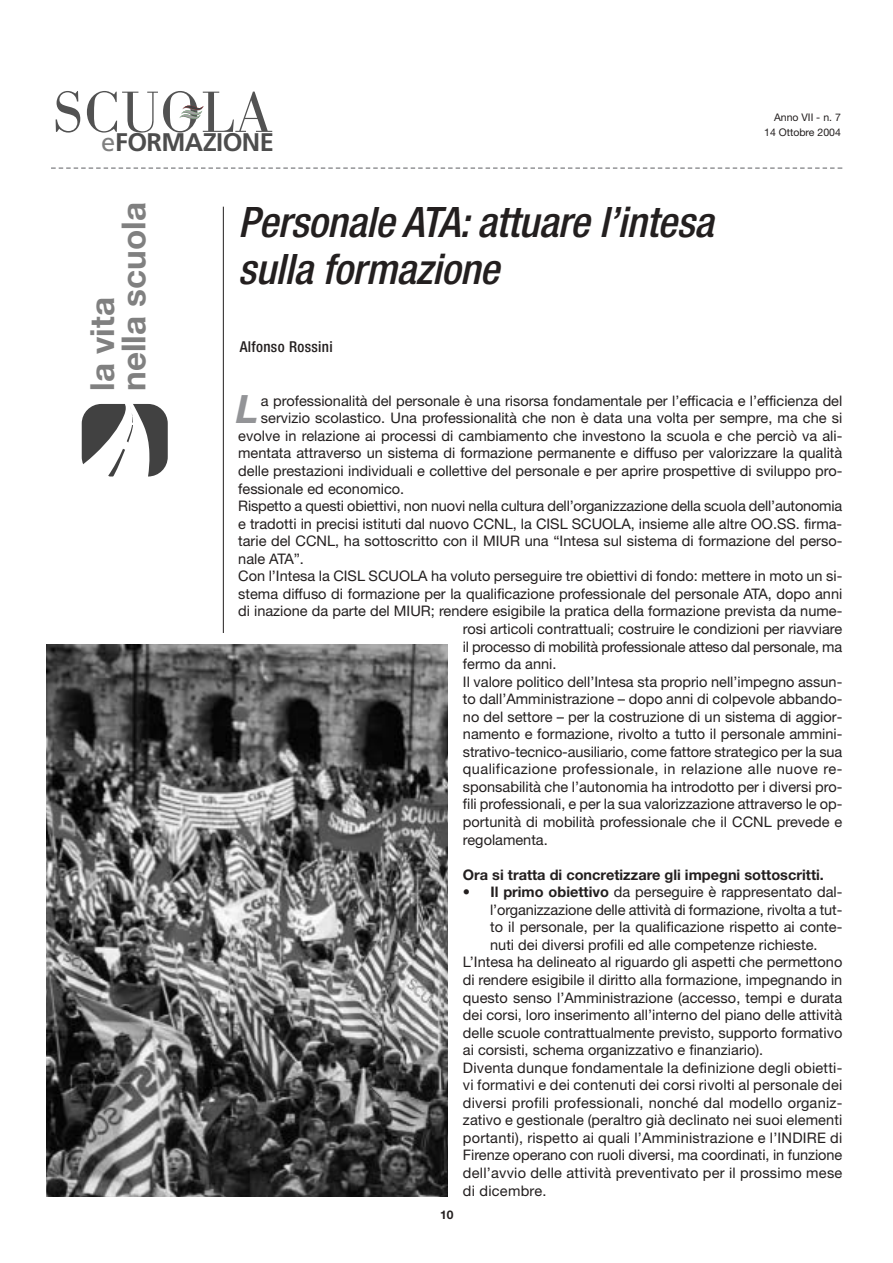
<style>
.page{position:relative;width:893px;height:1263px;background:#fff}
.page>*{position:absolute;margin:0;border:0;box-sizing:border-box;transform-origin:0 0}
.t1{font:italic 500 condensed 42px/46.5px "Helvetica Neue";letter-spacing:-.01em;color:#231f1f}
.t2{font:italic 700 39.15px "Helvetica Neue";color:#939497}
.t3{font:700 33.15px/31px "Helvetica Neue";color:#808080}
.t4{font:700 25.5px "Frutiger";letter-spacing:-.025em;color:#4d4d4d}
.t5{font:500 condensed 15px "Helvetica Neue";letter-spacing:.025em;color:#231f1f}
.t6{font:14.55px "Helvetica Neue";color:#231f1f}
.t7{font:14.55px "Helvetica Neue";letter-spacing:.03em;color:#231f1f}
.t8{font:700 14.55px "Helvetica Neue";color:#231f1f}
.t9{font:700 12px "Helvetica Neue";color:#231f1f}
.t10{font:10.5px/15px "Helvetica Neue";color:#231f1f;text-align:right}
.s1{font-weight:400;color:#808080}
.s2{font-weight:700}
</style>
<div class="page">
<svg style="left:56px;top:91px;width:24px;height:42px"></svg>
<svg style="left:87px;top:91px;width:185px;height:42px"></svg>
<svg style="left:51px;top:167px;width:791px;height:2px"></svg>
<div style="left:82px;top:404px;width:86px;height:73px;background:#414141;border-radius:20px"></div>
<svg style="left:81px;top:404px;width:69px;height:73px"></svg>
<hr style="left:223px;top:207px;width:1px;height:426px;background:#231f1f">
<img style="left:47px;top:644px;width:401px;height:552px">
<h3 class="t4" style="left:101px;top:132px;width:174px"><span class="s1">e</span>FORMAZIONE</h3>
<h3 class="t3" style="left:90px;top:391px;width:190px;rotate:-90deg">la vita<br>nella scuola</h3>
<h1 class="t1" style="left:238px;top:203px;width:477px">Personale ATA: attuare l’intesa sulla formazione</h1>
<p class="t5" style="left:240px;top:341px;width:95px">Alfonso Rossini</p>
<p class="t10" style="left:764px;top:110px;width:78px">Anno VII - n. 7<br>14 Ottobre 2004</p>
<h2 class="t2" style="left:236px;top:395px;width:24px">L</h2>
<p class="t6" style="left:261px;top:395px;width:583px">a professionalità del personale è una risorsa fondamentale per l’efficacia e l’efficienza del</p>
<p class="t6" style="left:261px;top:413px;width:583px">servizio scolastico. Una professionalità che non è data una volta per sempre, ma che si</p>
<p class="t6" style="left:238px;top:431px;width:605px">evolve in relazione ai processi di cambiamento che investono la scuola e che perciò va ali-</p>
<p class="t6" style="left:238px;top:448px;width:605px">mentata attraverso un sistema di formazione permanente e diffuso per valorizzare la qualità</p>
<p class="t6" style="left:238px;top:466px;width:605px">delle prestazioni individuali e collettive del personale e per aprire prospettive di sviluppo pro-</p>
<p class="t6" style="left:238px;top:483px;width:167px">fessionale ed economico.</p>
<p class="t6" style="left:238px;top:501px;width:605px">Rispetto a questi obiettivi, non nuovi nella cultura dell’organizzazione della scuola dell’autonomia</p>
<p class="t6" style="left:238px;top:518px;width:605px">e tradotti in precisi istituti dal nuovo CCNL, la CISL SCUOLA, insieme alle altre OO.SS. firma-</p>
<p class="t6" style="left:238px;top:536px;width:605px">tarie del CCNL, ha sottoscritto con il MIUR una “Intesa sul sistema di formazione del perso-</p>
<p class="t6" style="left:238px;top:553px;width:67px">nale ATA”.</p>
<p class="t6" style="left:238px;top:571px;width:605px">Con l’Intesa la CISL SCUOLA ha voluto perseguire tre obiettivi di fondo: mettere in moto un si-</p>
<p class="t6" style="left:238px;top:588px;width:605px">stema diffuso di formazione per la qualificazione professionale del personale ATA, dopo anni</p>
<p class="t6" style="left:238px;top:606px;width:605px">di inazione da parte del MIUR; rendere esigibile la pratica della formazione prevista da nume-</p>
<p class="t6" style="left:463px;top:624px;width:381px">rosi articoli contrattuali; costruire le condizioni per riavviare</p>
<p class="t6" style="left:463px;top:641px;width:381px">il processo di mobilità professionale atteso dal personale, ma</p>
<p class="t6" style="left:463px;top:659px;width:95px">fermo da anni.</p>
<p class="t6" style="left:463px;top:676px;width:381px">Il valore politico dell’Intesa sta proprio nell’impegno assun-</p>
<p class="t6" style="left:463px;top:694px;width:381px">to dall’Amministrazione – dopo anni di colpevole abbando-</p>
<p class="t6" style="left:463px;top:711px;width:381px">no del settore – per la costruzione di un sistema di aggior-</p>
<p class="t6" style="left:463px;top:729px;width:381px">namento e formazione, rivolto a tutto il personale ammini-</p>
<p class="t6" style="left:463px;top:746px;width:381px">strativo-tecnico-ausiliario, come fattore strategico per la sua</p>
<p class="t7" style="left:463px;top:764px;width:381px">qualificazione professionale, in relazione alle nuove re-</p>
<p class="t6" style="left:463px;top:782px;width:381px">sponsabilità che l’autonomia ha introdotto per i diversi pro-</p>
<p class="t6" style="left:463px;top:799px;width:381px">fili professionali, e per la sua valorizzazione attraverso le op-</p>
<p class="t6" style="left:463px;top:817px;width:381px">portunità di mobilità professionale che il CCNL prevede e</p>
<p class="t6" style="left:463px;top:834px;width:86px">regolamenta.</p>
<p class="t8" style="left:463px;top:869px;width:362px">Ora si tratta di concretizzare gli impegni sottoscritti.</p>
<p class="t6" style="left:463px;top:887px;width:381px">• <span class="s2">Il primo obiettivo</span> da perseguire è rappresentato dal-</p>
<p class="t6" style="left:490px;top:904px;width:353px">l’organizzazione delle attività di formazione, rivolta a tut-</p>
<p class="t6" style="left:490px;top:922px;width:353px">to il personale, per la qualificazione rispetto ai conte-</p>
<p class="t6" style="left:490px;top:939px;width:329px">nuti dei diversi profili ed alle competenze richieste.</p>
<p class="t6" style="left:463px;top:957px;width:381px">L’Intesa ha delineato al riguardo gli aspetti che permettono</p>
<p class="t6" style="left:463px;top:975px;width:381px">di rendere esigibile il diritto alla formazione, impegnando in</p>
<p class="t6" style="left:463px;top:992px;width:381px">questo senso l’Amministrazione (accesso, tempi e durata</p>
<p class="t6" style="left:463px;top:1010px;width:381px">dei corsi, loro inserimento all’interno del piano delle attività</p>
<p class="t6" style="left:463px;top:1027px;width:381px">delle scuole contrattualmente previsto, supporto formativo</p>
<p class="t6" style="left:463px;top:1045px;width:302px">ai corsisti, schema organizzativo e finanziario).</p>
<p class="t6" style="left:463px;top:1062px;width:381px">Diventa dunque fondamentale la definizione degli obietti-</p>
<p class="t6" style="left:463px;top:1080px;width:381px">vi formativi e dei contenuti dei corsi rivolti al personale dei</p>
<p class="t6" style="left:463px;top:1097px;width:381px">diversi profili professionali, nonché dal modello organiz-</p>
<p class="t6" style="left:463px;top:1115px;width:381px">zativo e gestionale (peraltro già declinato nei suoi elementi</p>
<p class="t6" style="left:463px;top:1133px;width:381px">portanti), rispetto ai quali l’Amministrazione e l’INDIRE di</p>
<p class="t6" style="left:463px;top:1150px;width:381px">Firenze operano con ruoli diversi, ma coordinati, in funzione</p>
<p class="t6" style="left:463px;top:1168px;width:381px">dell’avvio delle attività preventivato per il prossimo mese</p>
<p class="t6" style="left:463px;top:1185px;width:85px">di dicembre.</p>
<p class="t9" style="left:440px;top:1210px;width:15px">10</p>
</div>
